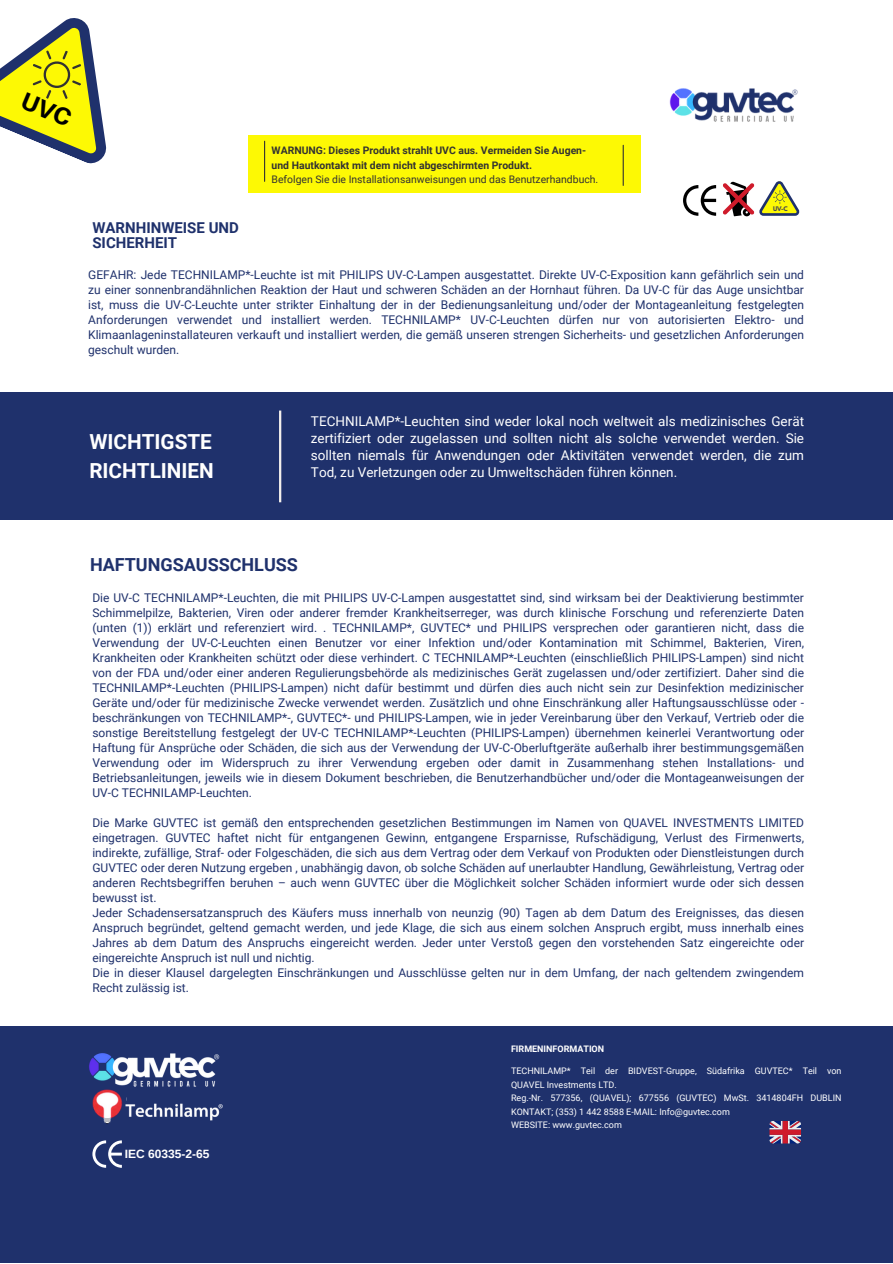
<style>
.page{position:relative;width:893px;height:1264px;background:#fff}
.page>*{position:absolute;margin:0;border:0;box-sizing:border-box;transform-origin:0 0}
.t1{font:700 20.7px/28.5px "Roboto";color:#fff}
.t2{font:700 18px "Roboto";color:#1f316c}
.t3{font:700 15px/14.7px "Roboto";color:#1f316c}
.t4{font:13.5px/16.8px "Roboto";color:#fff;text-align:justify}
.t5{font:12px/15px "Roboto";color:#1f316c;text-align:justify}
.t6{font:700 12px "Arimo";color:#fff}
.t7{font:700 10.35px/14.4px "Roboto";color:#323232}
.t8{font:10.35px "Roboto";color:#323232}
.t9{font:9px/13.5px "Roboto";color:#fff}
.t10{font:700 9px "Roboto";color:#fff}
.t11{font:700 5.7px "League Spartan";color:#4e4e4e}
</style>
<div class="page">
<div style="left:0;top:1026px;width:892px;height:237px;background:#1f316c"></div>
<div style="left:0;top:392px;width:892px;height:128px;background:#1f316c"></div>
<hr style="left:279px;top:410px;width:2px;height:92px;background:#f3efec">
<div style="left:248px;top:135px;width:393px;height:44px;background:#fdf904"></div>
<div style="left:248px;top:179px;width:393px;height:14px;background:#fdf904"></div>
<hr style="left:264px;top:141px;width:1px;height:40px;background:#323232">
<hr style="left:622px;top:145px;width:1px;height:40px;background:#323232">
<svg style="left:92px;top:1140px;width:30px;height:27px"></svg>
<img style="left:89px;top:1053px;width:131px;height:34px">
<img style="left:92px;top:1089px;width:34px;height:35px">
<img style="left:126px;top:1098px;width:97px;height:23px">
<svg style="left:769px;top:1121px;width:32px;height:22px"></svg>
<svg style="left:683px;top:185px;width:33px;height:31px"></svg>
<svg style="left:723px;top:181px;width:77px;height:35px"></svg>
<img style="left:669px;top:88px;width:129px;height:34px">
<svg style="left:0;top:18px;width:107px;height:146px"></svg>
<p class="t3" style="left:92px;top:221px;width:148px">WARNHINWEISE UND<br>SICHERHEIT</p>
<p class="t7" style="left:271px;top:143px;width:316px">WARNUNG: Dieses Produkt strahlt UVC aus. Vermeiden Sie Augen&shy;und Hautkontakt mit dem nicht abgeschirmten Produkt.</p>
<p class="t8" style="left:271px;top:173px;width:328px">Befolgen Sie die Installationsanweisungen und das Benutzerhandbuch.</p>
<p class="t11" style="left:773px;top:205px;width:16px">UV-C</p>
<p class="t5" style="left:88px;top:268px;width:717px">GEFAHR: Jede TECHNILAMP*-Leuchte ist mit PHILIPS UV-C-Lampen ausgestattet. Direkte UV-C-Exposition kann gefährlich sein und zu einer sonnenbrandähnlichen Reaktion der Haut und schweren Schäden an der Hornhaut führen. Da UV-C für das Auge unsichtbar ist, muss die UV-C-Leuchte unter strikter Einhaltung der in der Bedienungsanleitung und/oder der Montageanleitung festgelegten Anforderungen verwendet und installiert werden. TECHNILAMP* UV-C-Leuchten dürfen nur von autorisierten Elektro- und Klimaanlageninstallateuren verkauft und installiert werden, die gemäß unseren strengen Sicherheits- und gesetzlichen Anforderungen geschult wurden.</p>
<p class="t1" style="left:89px;top:428px;width:126px">WICHTIGSTE<br>RICHTLINIEN</p>
<p class="t4" style="left:311px;top:413px;width:494px">TECHNILAMP*-Leuchten sind weder lokal noch weltweit als medizinisches Gerät zertifiziert oder zugelassen und sollten nicht als solche verwendet werden. Sie sollten niemals für Anwendungen oder Aktivitäten verwendet werden, die zum Tod, zu Verletzungen oder zu Umweltschäden führen können.</p>
<p class="t2" style="left:90px;top:554px;width:209px">HAFTUNGSAUSSCHLUSS</p>
<p class="t5" style="left:92px;top:590px;width:713px">Die UV-C TECHNILAMP*-Leuchten, die mit PHILIPS UV-C-Lampen ausgestattet sind, sind wirksam bei der Deaktivierung bestimmter Schimmelpilze, Bakterien, Viren oder anderer fremder Krankheitserreger, was durch klinische Forschung und referenzierte Daten (unten (1)) erklärt und referenziert wird. . TECHNILAMP*, GUVTEC* und PHILIPS versprechen oder garantieren nicht, dass die Verwendung der UV-C-Leuchten einen Benutzer vor einer Infektion und/oder Kontamination mit Schimmel, Bakterien, Viren, Krankheiten oder Krankheiten schützt oder diese verhindert. C TECHNILAMP*-Leuchten (einschließlich PHILIPS-Lampen) sind nicht von der FDA und/oder einer anderen Regulierungsbehörde als medizinisches Gerät zugelassen und/oder zertifiziert. Daher sind die TECHNILAMP*-Leuchten (PHILIPS-Lampen) nicht dafür bestimmt und dürfen dies auch nicht sein zur Desinfektion medizinischer Geräte und/oder für medizinische Zwecke verwendet werden. Zusätzlich und ohne Einschränkung aller Haftungsausschlüsse oder - beschränkungen von TECHNILAMP*-, GUVTEC*- und PHILIPS-Lampen, wie in jeder Vereinbarung über den Verkauf, Vertrieb oder die sonstige Bereitstellung festgelegt der UV-C TECHNILAMP*-Leuchten (PHILIPS-Lampen) übernehmen keinerlei Verantwortung oder Haftung für Ansprüche oder Schäden, die sich aus der Verwendung der UV-C-Oberluftgeräte außerhalb ihrer bestimmungsgemäßen Verwendung oder im Widerspruch zu ihrer Verwendung ergeben oder damit in Zusammenhang stehen Installations- und Betriebsanleitungen, jeweils wie in diesem Dokument beschrieben, die Benutzerhandbücher und/oder die Montageanweisungen der UV-C TECHNILAMP-Leuchten.</p>
<p class="t5" style="left:92px;top:815px;width:713px">Die Marke GUVTEC ist gemäß den entsprechenden gesetzlichen Bestimmungen im Namen von QUAVEL INVESTMENTS LIMITED eingetragen. GUVTEC haftet nicht für entgangenen Gewinn, entgangene Ersparnisse, Rufschädigung, Verlust des Firmenwerts, indirekte, zufällige, Straf- oder Folgeschäden, die sich aus dem Vertrag oder dem Verkauf von Produkten oder Dienstleistungen durch GUVTEC oder deren Nutzung ergeben , unabhängig davon, ob solche Schäden auf unerlaubter Handlung, Gewährleistung, Vertrag oder anderen Rechtsbegriffen beruhen – auch wenn GUVTEC über die Möglichkeit solcher Schäden informiert wurde oder sich dessen bewusst ist.</p>
<p class="t5" style="left:92px;top:905px;width:713px">Jeder Schadensersatzanspruch des Käufers muss innerhalb von neunzig (90) Tagen ab dem Datum des Ereignisses, das diesen Anspruch begründet, geltend gemacht werden, und jede Klage, die sich aus einem solchen Anspruch ergibt, muss innerhalb eines Jahres ab dem Datum des Anspruchs eingereicht werden. Jeder unter Verstoß gegen den vorstehenden Satz eingereichte oder eingereichte Anspruch ist null und nichtig.</p>
<p class="t5" style="left:92px;top:965px;width:713px">Die in dieser Klausel dargelegten Einschränkungen und Ausschlüsse gelten nur in dem Umfang, der nach geltendem zwingendem<br>Recht zulässig ist.</p>
<p class="t10" style="left:511px;top:1043px;width:95px">FIRMENINFORMATION</p>
<p class="t6" style="left:125px;top:1147px;width:86px">IEC 60335-2-65</p>
<p class="t9" style="left:511px;top:1064px;width:332px">TECHNILAMP* Teil der BIDVEST-Gruppe, Südafrika GUVTEC* Teil von<br>QUAVEL Investments LTD.</p>
<p class="t9" style="left:511px;top:1091px;width:332px">Reg.-Nr. 577356, (QUAVEL); 677556 (GUVTEC) MwSt. 3414804FH DUBLIN<br>KONTAKT; (353) 1 442 8588 E-MAIL: Info@guvtec.com</p>
<p class="t9" style="left:511px;top:1118px;width:112px">WEBSITE: www.guvtec.com</p>
</div>
